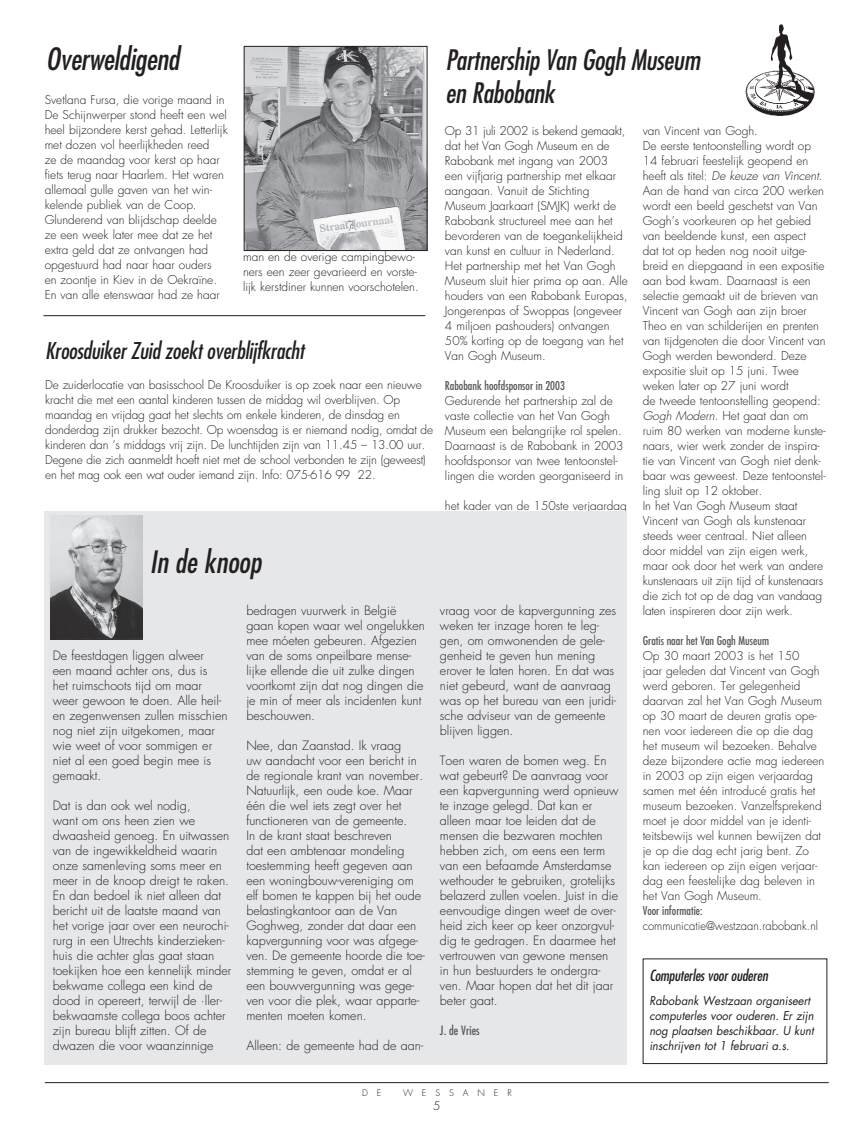
<style>
.page{position:relative;width:868px;height:1134px;background:#fff}
.page>*{position:absolute;margin:0;border:0;box-sizing:border-box;transform-origin:0 0}
.t1{font:italic condensed 30px "Futura";letter-spacing:-.01em;color:#231f20}
.t2{font:italic condensed 27.5px "Futura";letter-spacing:-.01em;color:#231f20}
.t3{font:italic condensed 22.5px "Futura";letter-spacing:-.01em;color:#231f20}
.t4{font:italic condensed 15px "Futura";letter-spacing:-.01em;color:#231f20}
.t5{font:300 12.5px/15px "Futura";color:#231f20}
.t6{font:condensed 12.5px "Futura";color:#57585a}
.t7{font:300 11.88px/15px "Futura";color:#231f20}
.t8{font:italic 11.88px/15px "Futura";color:#231f20;scale:.94 1}
.t9{font:condensed 11.88px "Futura";color:#57585a}
.t10{font:300 11.88px "Futura";color:#231f20;scale:.94 1}
.t11{font:300 8.88px "Futura";letter-spacing:1em;color:#231f20}
.s1{font-style:italic}
</style>
<div class="page">
<div style="left:642px;top:958px;width:184px;height:106px;border:1px solid #231f20"></div>
<div style="left:44px;top:511px;width:582px;height:554px;background:#e6e7e9"></div>
<hr style="left:45px;top:1082px;width:783px;height:1px;background:#231f20">
<img style="left:50px;top:515px;width:93px;height:124px">
<img style="left:745px;top:24px;width:70px;height:92px">
<img style="left:246px;top:48px;width:179px;height:201px">
<div style="left:244px;top:46px;width:183px;height:205px;border:1px solid #231f20"></div>
<hr style="left:43px;top:315px;width:382px;height:1px;background:#231f20">
<h1 class="t1" style="left:46px;top:40px;width:135px">Overweldigend</h1>
<h2 class="t2" style="left:445px;top:43px;width:256px">Partnership Van Gogh Museum</h2>
<p class="t7" style="left:45px;top:93px;width:181px">Svetlana Fursa, die vorige maand in</p>
<p class="t7" style="left:45px;top:108px;width:184px">De Schijnwerper stond heeft een wel heel bijzondere kerst gehad. Letterlijk met dozen vol heerlijkheden reed<br>ze de maandag voor kerst op haar fiets terug naar Haarlem. Het waren allemaal gulle gaven van het win&shy;kelende publiek van de Coop.<br>Glunderend van blijdschap deelde ze een week later mee dat ze het extra geld dat ze ontvangen had opgestuurd had naar haar ouders<br>en zoontje in Kiev in de Oekraïne.<br>En van alle etenswaar had ze haar</p>
<p class="t7" style="left:243px;top:250px;width:177px">man en de overige campingbewo&shy;ners een zeer gevarieerd en vorste&shy;lijk kerstdiner kunnen voorschotelen.</p>
<h3 class="t3" style="left:45px;top:337px;width:260px">Kroosduiker Zuid zoekt overblijfkracht</h3>
<p class="t7" style="left:45px;top:378px;width:389px">De zuiderlocatie van basisschool De Kroosduiker is op zoek naar een nieuwe kracht die met een aantal kinderen tussen de middag wil overblijven. Op maandag en vrijdag gaat het slechts om enkele kinderen, de dinsdag en donderdag zijn drukker bezocht. Op woensdag is er niemand nodig, omdat de kinderen dan ‘s middags vrij zijn. De lunchtijden zijn van 11.45 – 13.00 uur.<br>Degene die zich aanmeldt hoeft niet met de school verbonden te zijn (geweest) en het mag ook een wat ouder iemand zijn. Info: 075-616 99 22.</p>
<h2 class="t2" style="left:445px;top:76px;width:111px">en Rabobank</h2>
<p class="t7" style="left:445px;top:123px;width:184px">Op 31 juli 2002 is bekend gemaakt, dat het Van Gogh Museum en de<br>Rabobank met ingang van 2003 een vijfjarig partnership met elkaar aangaan. Vanuit de Stichting<br>Museum Jaarkaart (SMJK) werkt de<br>Rabobank structureel mee aan het bevorderen van de toegankelijkheid van kunst en cultuur in Nederland.<br>Het partnership met het Van Gogh<br>Museum sluit hier prima op aan. Alle houders van een Rabobank Europas,<br>Jongerenpas of Swoppas (ongeveer<br>4 miljoen pashouders) ontvangen<br>50% korting op de toegang van het<br>Van Gogh Museum.</p>
<p class="t9" style="left:445px;top:378px;width:121px">Rabobank hoofdsponsor in 2003</p>
<p class="t7" style="left:445px;top:393px;width:180px">Gedurende het partnership zal de vaste collectie van het Van Gogh Museum een belangrijke rol spelen.<br>Daarnaast is de Rabobank in 2003 hoofdsponsor van twee tentoonstel&shy;lingen die worden georganiseerd in</p>
<p class="t7" style="left:445px;top:498px;width:183px">het kader van de 150ste verjaardag</p>
<h1 class="t1" style="left:150px;top:543px;width:113px">In de knoop</h1>
<p class="t5" style="left:53px;top:648px;width:176px">De feestdagen liggen alweer<br>een maand achter ons, dus is<br>het ruimschoots tijd om maar weer gewoon te doen. Alle heil&shy;en zegenwensen zullen misschien nog niet zijn uitgekomen, maar wie weet of voor sommigen er niet al een goed begin mee is gemaakt.</p>
<p class="t5" style="left:53px;top:798px;width:180px">Dat is dan ook wel nodig,<br>want om ons heen zien we dwaasheid genoeg. En uitwassen van de ingewikkeldheid waarin onze samenleving soms meer en meer in de knoop dreigt te raken.<br>En dan bedoel ik niet alleen dat bericht uit de laatste maand van het vorige jaar over een neurochi&shy;rurg in een Utrechts kinderzieken&shy;huis die achter glas gaat staan toekijken hoe een kennelijk minder bekwame collega een kind de dood in opereert, terwijl de ·ller&shy;bekwaamste collega boos achter zijn bureau blijft zitten. Of de dwazen die voor waanzinnige</p>
<p class="t5" style="left:246px;top:603px;width:180px">bedragen vuurwerk in België gaan kopen waar wel ongelukken mee móeten gebeuren. Afgezien van de soms onpeilbare mense&shy;lijke ellende die uit zulke dingen voortkomt zijn dat nog dingen die je min of meer als incidenten kunt beschouwen.</p>
<p class="t5" style="left:246px;top:738px;width:180px">Nee, dan Zaanstad. Ik vraag<br>uw aandacht voor een bericht in de regionale krant van november.<br>Natuurlijk, een oude koe. Maar één die wel iets zegt over het functioneren van de gemeente.<br>In de krant staat beschreven<br>dat een ambtenaar mondeling toestemming heeft gegeven aan een woningbouw-vereniging om elf bomen te kappen bij het oude belastingkantoor aan de Van<br>Goghweg, zonder dat daar een kapvergunning voor was afgege&shy;ven. De gemeente hoorde die toe&shy;stemming te geven, omdat er al een bouwvergunning was gege&shy;ven voor die plek, waar apparte&shy;menten moeten komen.</p>
<p class="t5" style="left:246px;top:1038px;width:178px">Alleen: de gemeente had de aan-</p>
<p class="t5" style="left:440px;top:603px;width:178px">vraag voor de kapvergunning zes weken ter inzage horen te leg&shy;gen, om omwonenden de gele&shy;genheid te geven hun mening erover te laten horen. En dat was niet gebeurd, want de aanvraag was op het bureau van een juridi&shy;sche adviseur van de gemeente blijven liggen.</p>
<p class="t5" style="left:440px;top:753px;width:180px">Toen waren de bomen weg. En wat gebeurt? De aanvraag voor een kapvergunning werd opnieuw te inzage gelegd. Dat kan er alleen maar toe leiden dat de mensen die bezwaren mochten hebben zich, om eens een term van een befaamde Amsterdamse wethouder te gebruiken, grotelijks belazerd zullen voelen. Juist in die eenvoudige dingen weet de over&shy;heid zich keer op keer onzorgvul&shy;dig te gedragen. En daarmee het vertrouwen van gewone mensen in hun bestuurders te ondergra&shy;ven. Maar hopen dat het dit jaar beter gaat.</p>
<p class="t6" style="left:440px;top:1022px;width:41px">J. de Vries</p>
<p class="t11" style="left:362px;top:1086px;width:21px">D E</p>
<p class="t11" style="left:403px;top:1086px;width:110px">WESSANER</p>
<p class="t7" style="left:433px;top:1098px;width:9px">5</p>
<p class="t7" style="left:642px;top:123px;width:184px">van Vincent van Gogh.<br>De eerste tentoonstelling wordt op<br>14 februari feestelijk geopend en heeft als titel: <span class="s1">De keuze van Vincent.<br></span>Aan de hand van circa 200 werken wordt een beeld geschetst van Van<br>Gogh’s voorkeuren op het gebied van beeldende kunst, een aspect<br>dat tot op heden nog nooit uitge&shy;breid en diepgaand in een expositie aan bod kwam. Daarnaast is een selectie gemaakt uit de brieven van<br>Vincent van Gogh aan zijn broer<br>Theo en van schilderijen en prenten van tijdgenoten die door Vincent van<br>Gogh werden bewonderd. Deze expositie sluit op 15 juni. Twee weken later op 27 juni wordt<br>de tweede tentoonstelling geopend:<br><span class="s1">Gogh Modern</span>. Het gaat dan om ruim 80 werken van moderne kunste&shy;naars, wier werk zonder de inspira&shy;tie van Vincent van Gogh niet denk&shy;baar was geweest. Deze tentoonstel&shy;ling sluit op 12 oktober.<br>In het Van Gogh Museum staat<br>Vincent van Gogh als kunstenaar steeds weer centraal. Niet alleen door middel van zijn eigen werk, maar ook door het werk van andere kunstenaars uit zijn tijd of kunstenaars die zich tot op de dag van vandaag laten inspireren door zijn werk.</p>
<p class="t9" style="left:642px;top:633px;width:128px">Gratis naar het Van Gogh Museum</p>
<p class="t7" style="left:642px;top:648px;width:183px">Op 30 maart 2003 is het 150<br>jaar geleden dat Vincent van Gogh werd geboren. Ter gelegenheid daarvan zal het Van Gogh Museum op 30 maart de deuren gratis ope&shy;nen voor iedereen die op die dag het museum wil bezoeken. Behalve deze bijzondere actie mag iedereen in 2003 op zijn eigen verjaardag samen met één introducé gratis het museum bezoeken. Vanzelfsprekend moet je door middel van je identi&shy;teitsbewijs wel kunnen bewijzen dat je op die dag echt jarig bent. Zo kan iedereen op zijn eigen verjaar&shy;dag een feestelijke dag beleven in het Van Gogh Museum.</p>
<p class="t9" style="left:642px;top:903px;width:61px">Voor informatie:</p>
<p class="t10" style="left:642px;top:918px;width:188px">communicatie@westzaan.rabobank.nl</p>
<p class="t4" style="left:649px;top:966px;width:120px">Computerles voor ouderen</p>
<p class="t8" style="left:649px;top:993px;width:176px">Rabobank Westzaan organiseert computerles voor ouderen. Er zijn nog plaatsen beschikbaar. U kunt inschrijven tot 1 februari a.s.</p>
</div>
